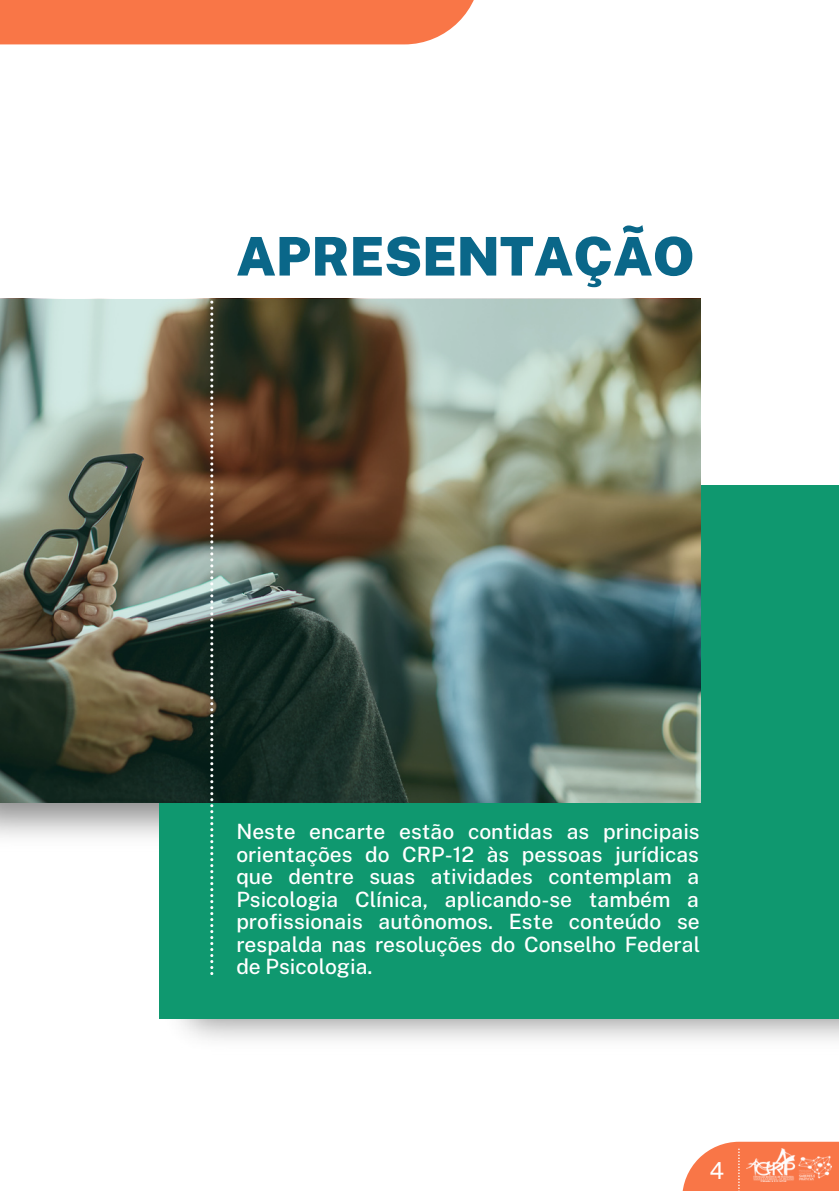
<style>
.page{position:relative;width:839px;height:1191px;background:#fff}
.page>*{position:absolute;margin:0;border:0;box-sizing:border-box;transform-origin:0 0}
.t1{font:900 53.4px "Public Sans";color:#0a6789}
.t2{font:23.4px "Public Sans";color:#fff}
.t3{font:500 21px/22.4px "Public Sans";color:#fff;text-align:justify}
</style>
<div class="page">
<div style="left:0;top:0;width:481px;height:44px;background:#f97647"></div>
<div style="left:159px;top:486px;width:679px;height:533px;background:#0f986f"></div>
<img style="left:0;top:299px;width:700px;height:504px">
<svg style="left:682px;top:1142px;width:156px;height:49px;background:#f98a62"></svg>
<svg style="left:738px;top:1149px;width:1px;height:42px"></svg>
<img style="left:746px;top:1149px;width:85px;height:33px">
<svg style="left:210px;top:298px;width:3px;height:677px"></svg>
<p class="t1" style="left:236px;top:225px;width:459px">APRESENTAÇÃO</p>
<p class="t3" style="left:236px;top:820px;width:465px">Neste encarte estão contidas as principais orientações do CRP-12 às pessoas jurídicas que dentre suas atividades contemplam a Psicologia Clínica, aplicando-se também a profissionais autônomos. Este conteúdo se respalda nas resoluções do Conselho Federal de Psicologia.</p>
<p class="t2" style="left:709px;top:1157px;width:16px">4</p>
</div>
